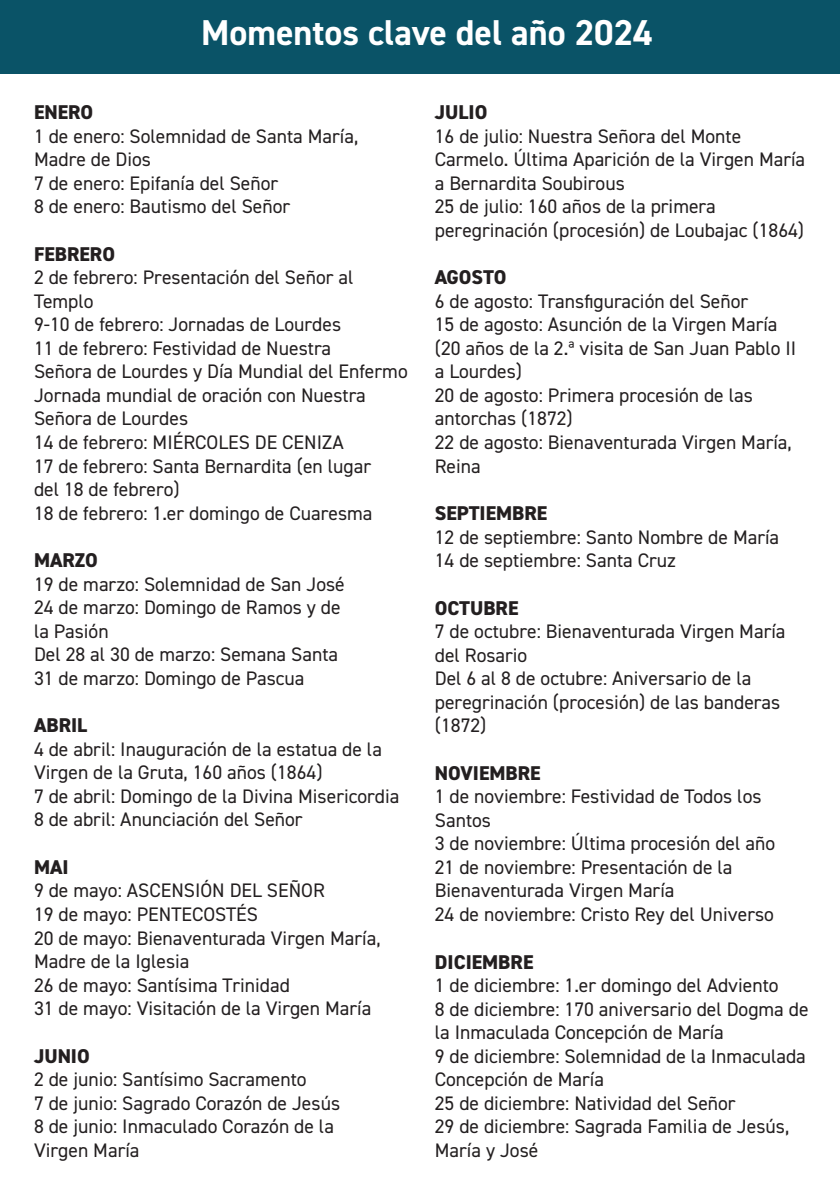
<style>
.page{position:relative;width:840px;height:1191px;background:#fff}
.page>*{position:absolute;margin:0;border:0;box-sizing:border-box;transform-origin:0 0}
.t1{font:700 36px "DIN2014";color:#fff}
.t2{font:800 20px "DIN2014";color:#231f20}
.t3{font:19.6px/23.6px "DIN2014";color:#231f20}
</style>
<div class="page">
<div style="left:0;top:0;width:839px;height:74px;background:#0a5367"></div>
<p class="t1" style="left:201px;top:9px;width:453px">Momentos clave del año 2024</p>
<p class="t2" style="left:34px;top:99px;width:61px">ENERO</p>
<p class="t3" style="left:34px;top:124px;width:325px">1 de enero: Solemnidad de Santa María,<br>Madre de Dios</p>
<p class="t3" style="left:34px;top:171px;width:246px">7 de enero: Epifanía del Señor</p>
<p class="t3" style="left:34px;top:194px;width:257px">8 de enero: Bautismo del Señor</p>
<p class="t2" style="left:34px;top:240px;width:82px">FEBRERO</p>
<p class="t3" style="left:34px;top:265px;width:321px">2 de febrero: Presentación del Señor al<br>Templo</p>
<p class="t3" style="left:34px;top:312px;width:308px">9-10 de febrero: Jornadas de Lourdes</p>
<p class="t3" style="left:34px;top:336px;width:375px">11 de febrero: Festividad de Nuestra<br>Señora de Lourdes y Día Mundial del Enfermo</p>
<p class="t3" style="left:34px;top:383px;width:333px">Jornada mundial de oración con Nuestra<br>Señora de Lourdes</p>
<p class="t3" style="left:34px;top:430px;width:311px">14 de febrero: MIÉRCOLES DE CENIZA</p>
<p class="t3" style="left:34px;top:453px;width:338px">17 de febrero: Santa Bernardita (en lugar del 18 de febrero)</p>
<p class="t3" style="left:34px;top:500px;width:340px">18 de febrero: 1.er domingo de Cuaresma</p>
<p class="t2" style="left:34px;top:547px;width:65px">MARZO</p>
<p class="t3" style="left:34px;top:571px;width:312px">19 de marzo: Solemnidad de San José</p>
<p class="t3" style="left:34px;top:595px;width:308px">24 de marzo: Domingo de Ramos y de la Pasión</p>
<p class="t3" style="left:34px;top:642px;width:305px">Del 28 al 30 de marzo: Semana Santa</p>
<p class="t3" style="left:34px;top:666px;width:272px">31 de marzo: Domingo de Pascua</p>
<p class="t2" style="left:34px;top:712px;width:55px">ABRIL</p>
<p class="t3" style="left:34px;top:737px;width:349px">4 de abril: Inauguración de la estatua de la<br>Virgen de la Gruta, 160 años (1864)</p>
<p class="t3" style="left:34px;top:784px;width:367px">7 de abril: Domingo de la Divina Misericordia</p>
<p class="t3" style="left:34px;top:807px;width:270px">8 de abril: Anunciación del Señor</p>
<p class="t2" style="left:34px;top:853px;width:36px">MAI</p>
<p class="t3" style="left:34px;top:878px;width:292px">9 de mayo: ASCENSIÓN DEL SEÑOR</p>
<p class="t3" style="left:34px;top:902px;width:225px">19 de mayo: PENTECOSTÉS</p>
<p class="t3" style="left:34px;top:925px;width:348px">20 de mayo: Bienaventurada Virgen María,<br>Madre de la Iglesia</p>
<p class="t3" style="left:34px;top:972px;width:257px">26 de mayo: Santísima Trinidad</p>
<p class="t3" style="left:34px;top:996px;width:338px">31 de mayo: Visitación de la Virgen María</p>
<p class="t2" style="left:34px;top:1042px;width:57px">JUNIO</p>
<p class="t3" style="left:34px;top:1067px;width:274px">2 de junio: Santísimo Sacramento</p>
<p class="t3" style="left:34px;top:1090px;width:307px">7 de junio: Sagrado Corazón de Jesús</p>
<p class="t3" style="left:34px;top:1114px;width:301px">8 de junio: Inmaculado Corazón de la<br>Virgen María</p>
<p class="t2" style="left:434px;top:99px;width:54px">JULIO</p>
<p class="t3" style="left:434px;top:124px;width:372px">16 de julio: Nuestra Señora del Monte<br>Carmelo. Última Aparición de la Virgen María a Bernardita Soubirous</p>
<p class="t3" style="left:434px;top:194px;width:370px">25 de julio: 160 años de la primera peregrinación (procesión) de Loubajac (1864)</p>
<p class="t2" style="left:434px;top:264px;width:73px">AGOSTO</p>
<p class="t3" style="left:434px;top:289px;width:315px">6 de agosto: Transfiguración del Señor</p>
<p class="t3" style="left:434px;top:312px;width:363px">15 de agosto: Asunción de la Virgen María (20 años de la 2.ª visita de San Juan Pablo II a Lourdes)</p>
<p class="t3" style="left:434px;top:383px;width:319px">20 de agosto: Primera procesión de las antorchas (1872)</p>
<p class="t3" style="left:434px;top:430px;width:358px">22 de agosto: Bienaventurada Virgen María,<br>Reina</p>
<p class="t2" style="left:434px;top:500px;width:114px">SEPTIEMBRE</p>
<p class="t3" style="left:434px;top:524px;width:346px">12 de septiembre: Santo Nombre de María</p>
<p class="t3" style="left:434px;top:548px;width:242px">14 de septiembre: Santa Cruz</p>
<p class="t2" style="left:434px;top:594px;width:85px">OCTUBRE</p>
<p class="t3" style="left:434px;top:619px;width:352px">7 de octubre: Bienaventurada Virgen María del Rosario</p>
<p class="t3" style="left:434px;top:666px;width:346px">Del 6 al 8 de octubre: Aniversario de la peregrinación (procesión) de las banderas (1872)</p>
<p class="t2" style="left:434px;top:759px;width:107px">NOVIEMBRE</p>
<p class="t3" style="left:434px;top:784px;width:328px">1 de noviembre: Festividad de Todos los<br>Santos</p>
<p class="t3" style="left:434px;top:831px;width:341px">3 de noviembre: Última procesión del año</p>
<p class="t3" style="left:434px;top:855px;width:299px">21 de noviembre: Presentación de la<br>Bienaventurada Virgen María</p>
<p class="t3" style="left:434px;top:902px;width:340px">24 de noviembre: Cristo Rey del Universo</p>
<p class="t2" style="left:434px;top:948px;width:100px">DICIEMBRE</p>
<p class="t3" style="left:434px;top:973px;width:345px">1 de diciembre: 1.er domingo del Adviento</p>
<p class="t3" style="left:434px;top:996px;width:375px">8 de diciembre: 170 aniversario del Dogma de la Inmaculada Concepción de María</p>
<p class="t3" style="left:434px;top:1043px;width:372px">9 de diciembre: Solemnidad de la Inmaculada<br>Concepción de María</p>
<p class="t3" style="left:434px;top:1090px;width:302px">25 de diciembre: Natividad del Señor</p>
<p class="t3" style="left:434px;top:1114px;width:356px">29 de diciembre: Sagrada Familia de Jesús,<br>María y José</p>
</div>
